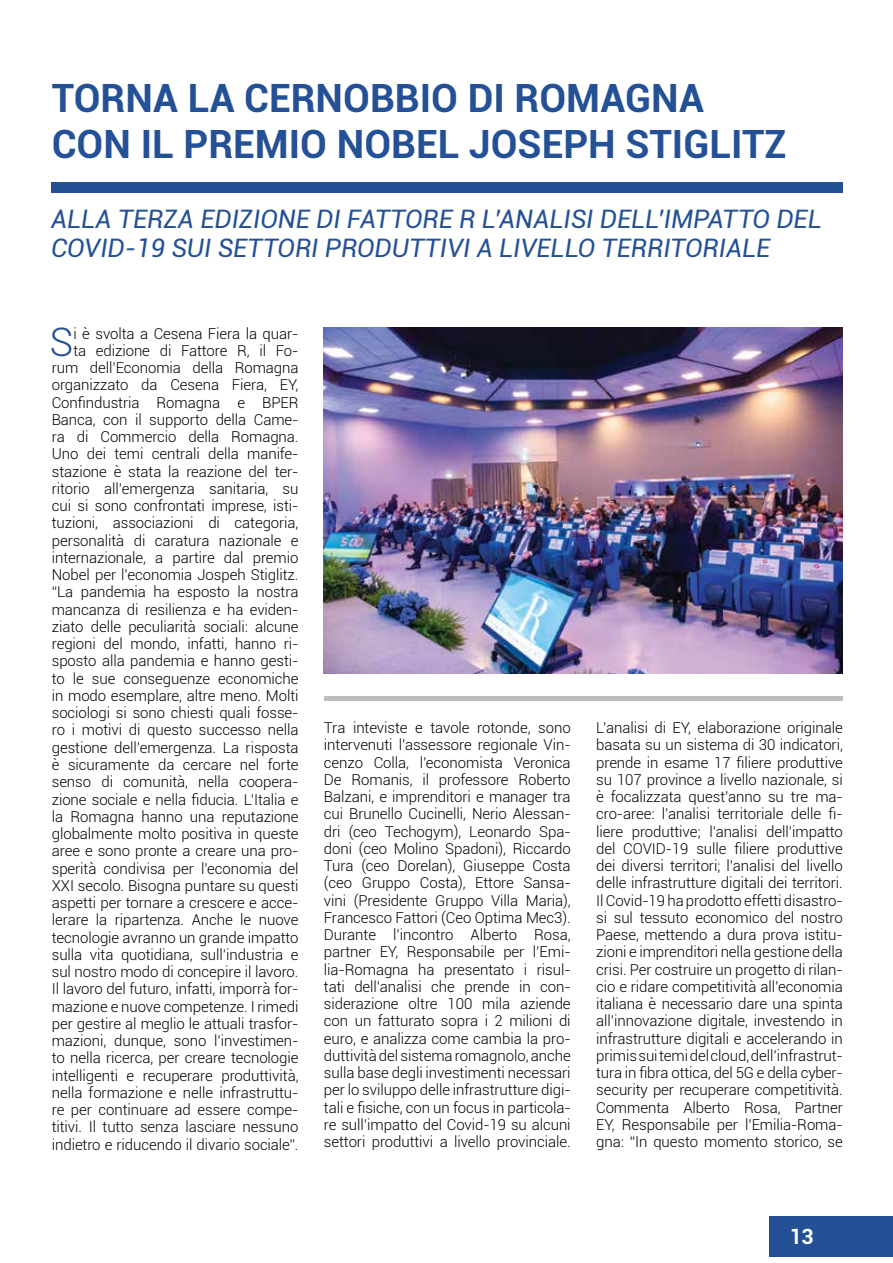
<style>
.page{position:relative;width:893px;height:1263px;background:#fff}
.page>*{position:absolute;margin:0;border:0;box-sizing:border-box;transform-origin:0 0}
.t1{font:300 39.3px "Roboto";color:#245096}
.t2{font:700 39px/46.8px "Roboto";color:#245096}
.t3{font:italic 25.5px/28.5px "Roboto";color:#245096}
.t4{font:700 21px "Roboto";color:#fff}
.t5{font:300 15px/17.2px "Roboto";letter-spacing:-.005em;color:#000;text-align:justify}
</style>
<div class="page">
<div style="left:51px;top:182px;width:792px;height:11px;background:#245096"></div>
<div style="left:324px;top:696px;width:519px;height:5px;background:#bcbec0"></div>
<img style="left:324px;top:328px;width:519px;height:345px">
<div style="left:770px;top:1216px;width:123px;height:40px;background:#245096"></div>
<h2 class="t2" style="left:52px;top:73px;width:736px">TORNA LA CERNOBBIO DI ROMAGNA<br>CON IL PREMIO NOBEL JOSEPH STIGLITZ</h2>
<h3 class="t3" style="left:51px;top:204px;width:772px">ALLA TERZA EDIZIONE DI FATTORE R L’ANALISI DELL’IMPATTO DEL<br>COVID-19 SUI SETTORI PRODUTTIVI A LIVELLO TERRITORIALE</h3>
<p class="t5" style="left:52px;top:324px;width:248px;text-align:right">i è svolta a Cesena Fiera la quar-<br>ta edizione di Fattore R, il Fo&shy;rum dell’Economia della Romagna organizzato da Cesena Fiera, EY, Confindustria Romagna e BPER Banca, con il supporto della Came&shy;ra di Commercio della Romagna.<br>Uno dei temi centrali della manife&shy;stazione è stata la reazione del ter&shy;ritorio all’emergenza sanitaria, su cui si sono confrontati imprese, isti&shy;tuzioni, associazioni di categoria, personalità di caratura nazionale e internazionale, a partire dal premio Nobel per l’economia Jospeh Stiglitz. “La pandemia ha esposto la nostra mancanza di resilienza e ha eviden&shy;ziato delle peculiarità sociali: alcune regioni del mondo, infatti, hanno ri&shy;sposto alla pandemia e hanno gesti&shy;to le sue conseguenze economiche in modo esemplare, altre meno. Molti sociologi si sono chiesti quali fosse&shy;ro i motivi di questo successo nella gestione dell’emergenza. La risposta è sicuramente da cercare nel forte senso di comunità, nella coopera&shy;zione sociale e nella fiducia. L’Italia e la Romagna hanno una reputazione globalmente molto positiva in queste aree e sono pronte a creare una pro&shy;sperità condivisa per l’economia del XXI secolo. Bisogna puntare su questi aspetti per tornare a crescere e acce&shy;lerare la ripartenza. Anche le nuove tecnologie avranno un grande impatto sulla vita quotidiana, sull’industria e sul nostro modo di concepire il lavoro.<br>Il lavoro del futuro, infatti, imporrà for&shy;mazione e nuove competenze. I rimedi per gestire al meglio le attuali trasfor&shy;mazioni, dunque, sono l’investimen&shy;to nella ricerca, per creare tecnologie intelligenti e recuperare produttività, nella formazione e nelle infrastruttu&shy;re per continuare ad essere compe&shy;titivi. Il tutto senza lasciare nessuno indietro e riducendo il divario sociale”.</p>
<h1 class="t1" style="left:50px;top:315px;width:25px">S</h1>
<p class="t5" style="left:324px;top:719px;width:248px">Tra inteviste e tavole rotonde, sono intervenuti l’assessore regionale Vin&shy;cenzo Colla, l’economista Veronica De Romanis, il professore Roberto Balzani, e imprenditori e manager tra cui Brunello Cucinelli, Nerio Alessan&shy;dri (ceo Techogym), Leonardo Spa&shy;doni (ceo Molino Spadoni), Riccardo Tura (ceo Dorelan), Giuseppe Costa (ceo Gruppo Costa), Ettore Sansa&shy;vini (Presidente Gruppo Villa Maria), Francesco Fattori (Ceo Optima Mec3).<br>Durante l’incontro Alberto Rosa, partner EY, Responsabile per l’Emi&shy;lia-Romagna ha presentato i risul&shy;tati dell’analisi che prende in con&shy;siderazione oltre 100 mila aziende con un fatturato sopra i 2 milioni di euro, e analizza come cambia la pro&shy;duttività del sistema romagnolo, anche sulla base degli investimenti necessari per lo sviluppo delle infrastrutture digi&shy;tali e fisiche, con un focus in particola&shy;re sull’impatto del Covid-19 su alcuni settori produttivi a livello provinciale.</p>
<p class="t5" style="left:596px;top:719px;width:248px">L’analisi di EY, elaborazione originale basata su un sistema di 30 indicatori, prende in esame 17 filiere produttive su 107 province a livello nazionale, si è focalizzata quest’anno su tre ma&shy;cro-aree: l’analisi territoriale delle fi&shy;liere produttive; l’analisi dell’impatto del COVID-19 sulle filiere produttive dei diversi territori; l’analisi del livello delle infrastrutture digitali dei territori.<br>Il Covid-19 ha prodotto effetti disastro&shy;si sul tessuto economico del nostro Paese, mettendo a dura prova istitu&shy;zioni e imprenditori nella gestione della crisi. Per costruire un progetto di rilan&shy;cio e ridare competitività all’economia italiana è necessario dare una spinta all’innovazione digitale, investendo in infrastrutture digitali e accelerando in primis sui temi del cloud, dell’infrastrut&shy;tura in fibra ottica, del 5G e della cyber&shy;security per recuperare competitività.<br>Commenta Alberto Rosa, Partner EY, Responsabile per l’Emilia-Roma&shy;gna: “In questo momento storico, se</p>
<h3 class="t4" style="left:790px;top:1221px;width:25px">13</h3>
</div>
